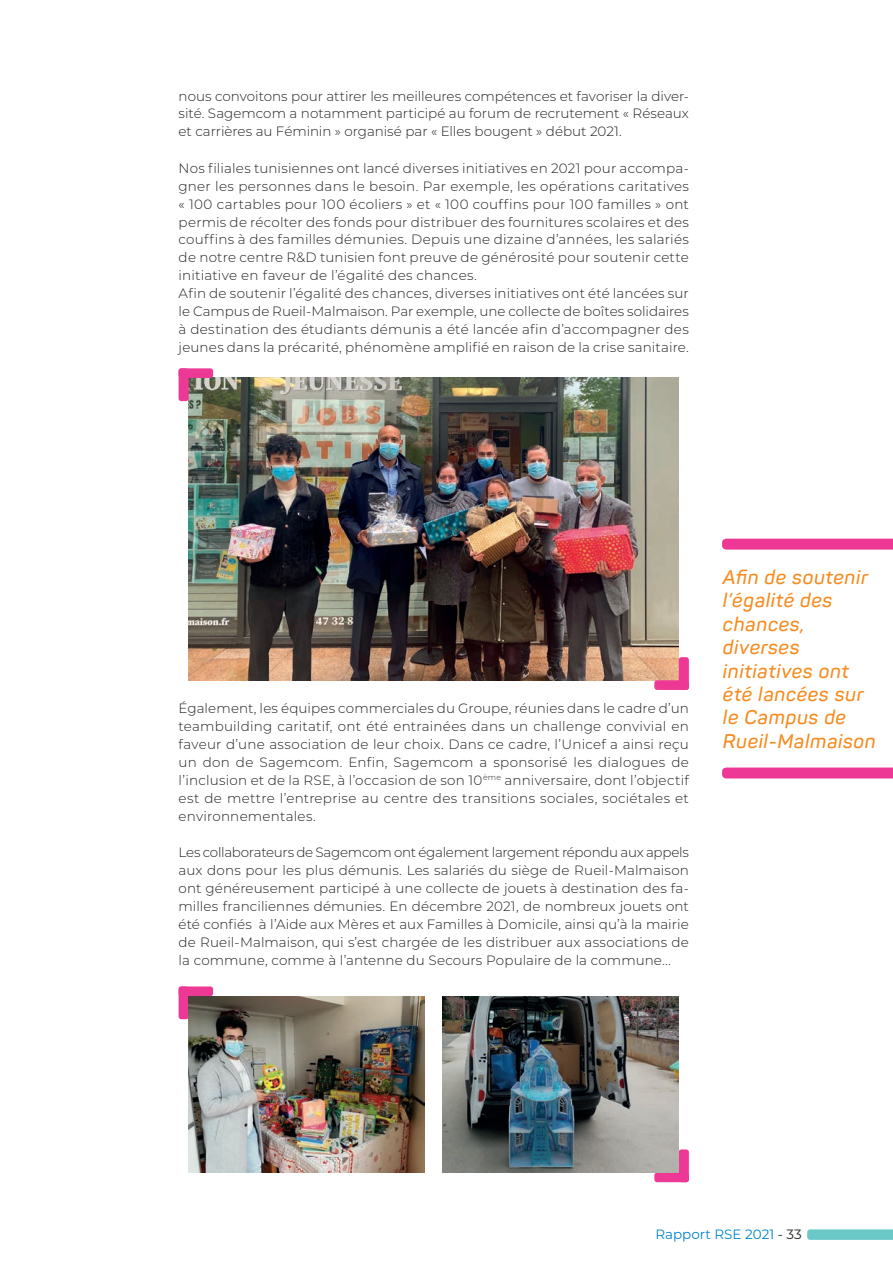
<style>
.page{position:relative;width:893px;height:1263px;background:#fff}
.page>*{position:absolute;margin:0;border:0;box-sizing:border-box;transform-origin:0 0}
.Mise_en_exergue{font:italic 600 19.5px/23.4px "Panton";letter-spacing:.02em;color:#f68b1f}
.texte_courant{font:300 13.5px/18px "Montserrat";letter-spacing:.01em;color:#231f20;text-align:justify}
.t1{font:13.5px "Montserrat";color:#0084ca}
.s1{color:#231f20}
</style>
<div class="page">
<svg style="left:807px;top:1229px;width:86px;height:11px"></svg>
<img style="left:189px;top:378px;width:490px;height:302px">
<div style="left:179px;top:368px;width:34px;height:10px;background:#ed3896;border-radius:3px"></div>
<div style="left:179px;top:368px;width:10px;height:33px;background:#ed3896;border-radius:3px"></div>
<div style="left:654px;top:680px;width:35px;height:10px;background:#ed3896;border-radius:3px"></div>
<div style="left:679px;top:657px;width:10px;height:33px;background:#ed3896;border-radius:3px"></div>
<svg style="left:722px;top:767px;width:171px;height:11px;background:#ed429b"></svg>
<svg style="left:722px;top:539px;width:171px;height:11px;background:#ed409a"></svg>
<div style="left:179px;top:986px;width:34px;height:10px;background:#ed3896;border-radius:3px"></div>
<div style="left:179px;top:986px;width:10px;height:33px;background:#ed3896;border-radius:3px"></div>
<div style="left:654px;top:1172px;width:35px;height:10px;background:#ed3896;border-radius:3px"></div>
<div style="left:679px;top:1149px;width:10px;height:33px;background:#ed3896;border-radius:3px"></div>
<img style="left:189px;top:996px;width:236px;height:176px">
<img style="left:443px;top:996px;width:236px;height:176px">
<p class="texte_courant" style="left:179px;top:86px;width:512px">nous convoitons pour attirer les meilleures compétences et favoriser la diver&shy;sité. Sagemcom a notamment participé au forum de recrutement « Réseaux et carrières au Féminin » organisé par « Elles bougent » début 2021.</p>
<p class="texte_courant" style="left:179px;top:158px;width:512px">Nos filiales tunisiennes ont lancé diverses initiatives en 2021 pour accompa&shy;gner les personnes dans le besoin. Par exemple, les opérations caritatives « 100 cartables pour 100 écoliers » et « 100 couffins pour 100 familles » ont permis de récolter des fonds pour distribuer des fournitures scolaires et des couffins à des familles démunies. Depuis une dizaine d’années, les salariés de notre centre R&amp;D tunisien font preuve de générosité pour soutenir cette initiative en faveur de l’égalité des chances.</p>
<p class="texte_courant" style="left:179px;top:284px;width:512px">Afin de soutenir l’égalité des chances, diverses initiatives ont été lancées sur le Campus de Rueil-Malmaison. Par exemple, une collecte de boîtes solidaires à destination des étudiants démunis a été lancée afin d’accompagner des jeunes dans la précarité, phénomène amplifié en raison de la crise sanitaire.</p>
<p class="texte_courant" style="left:179px;top:698px;width:512px">Également, les équipes commerciales du Groupe, réunies dans le cadre d’un teambuilding caritatif, ont été entrainées dans un challenge convivial en faveur d’une association de leur choix. Dans ce cadre, l’Unicef a ainsi reçu un don de Sagemcom. Enfin, Sagemcom a sponsorisé les dialogues de l’inclusion et de la RSE, à l’occasion de son 10<sup>ème</sup> anniversaire, dont l’objectif est de mettre l’entreprise au centre des transitions sociales, sociétales et environnementales.</p>
<p class="texte_courant" style="left:179px;top:842px;width:512px">Les collaborateurs de Sagemcom ont également largement répondu aux appels aux dons pour les plus démunis. Les salariés du siège de Rueil-Malmaison ont généreusement participé à une collecte de jouets à destination des fa&shy;milles franciliennes démunies. En décembre 2021, de nombreux jouets ont été confiés à l’Aide aux Mères et aux Familles à Domicile, ainsi qu’à la mairie de Rueil-Malmaison, qui s’est chargée de les distribuer aux associations de la commune, comme à l’antenne du Secours Populaire de la commune...</p>
<p class="Mise_en_exergue" style="left:723px;top:565px;width:155px">Afin de soutenir l’égalité des chances, diverses initiatives ont été lancées sur le Campus de<br>Rueil-Malmaison</p>
<p class="t1" style="left:655px;top:1225px;width:148px">Rapport RSE 2021 <span class="s1">- 33</span></p>
</div>
